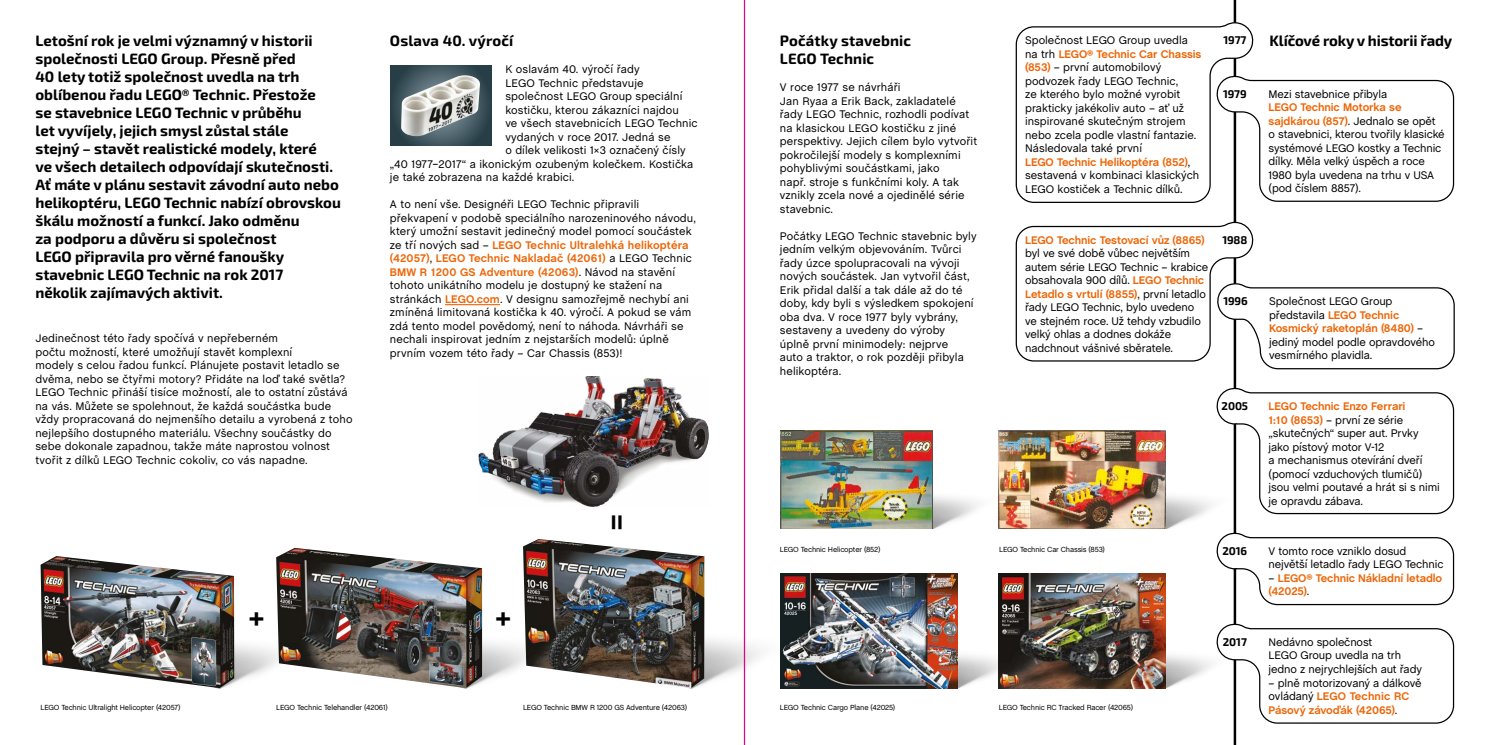
<style>
.page{position:relative;width:1489px;height:745px;background:#fff}
.page>*{position:absolute;margin:0;border:0;box-sizing:border-box;transform-origin:0 0}
.t1{font:700 30px "Exo 2.0";color:#000}
.t2{font:700 15px/18px "Exo 2.0";color:#000}
.t3{font:11.25px/13.5px "LEGO Chalet 50";letter-spacing:.01em;color:#000}
.t4{font:11.25px/13.5px "LEGO Chalet 50";letter-spacing:-.01em;color:#000}
.t5{font:700 11.25px/13.5px "LEGO Chalet 50";letter-spacing:-.01em;color:#ec6608}
.t6{font:700 11.25px "Exo 2.0";letter-spacing:-.01em;color:#000}
.t7{font:7.5px "LEGO Chalet 50";letter-spacing:-.02em;color:#000}
.s1{font-weight:700;color:#ec6608}
.s2{font-weight:400;color:#000}
</style>
<div class="page">
<hr style="left:1233px;top:0;width:3px;height:744px;background:#000">
<hr style="left:445px;top:304px;width:55px;height:1px;background:#ec6608">
<img style="left:704px;top:512px;width:91px;height:175px">
<img style="left:565px;top:541px;width:139px;height:146px">
<img style="left:482px;top:539px;width:83px;height:143px">
<img style="left:314px;top:550px;width:168px;height:137px">
<img style="left:234px;top:547px;width:80px;height:136px">
<img style="left:41px;top:556px;width:193px;height:131px">
<svg style="left:390px;top:65px;width:101px;height:80px;background:#334953"></svg>
<img style="left:401px;top:75px;width:79px;height:61px">
<svg style="left:1015px;top:221px;width:440px;height:149px"></svg>
<svg style="left:1216px;top:531px;width:238px;height:74px"></svg>
<svg style="left:1216px;top:386px;width:238px;height:128px"></svg>
<svg style="left:1015px;top:22px;width:439px;height:181px"></svg>
<svg style="left:1233px;top:622px;width:221px;height:101px"></svg>
<img style="left:1165px;top:451px;width:69px;height:77px">
<img style="left:998px;top:430px;width:167px;height:98px">
<img style="left:932px;top:451px;width:70px;height:77px">
<img style="left:780px;top:430px;width:152px;height:98px">
<img style="left:957px;top:610px;width:41px;height:77px">
<img style="left:780px;top:573px;width:177px;height:114px">
<img style="left:1165px;top:610px;width:69px;height:77px">
<img style="left:998px;top:573px;width:167px;height:114px">
<img style="left:478px;top:376px;width:230px;height:129px">
<hr style="left:743px;top:0;width:2px;height:744px;background:#e6007e">
<p class="t2" style="left:35px;top:32px;width:307px">Letošní rok je velmi významný v historii společnosti LEGO Group. Přesně před<br>40 lety totiž společnost uvedla na trh oblíbenou řadu LEGO® Technic. Přestože<br>se stavebnice LEGO Technic v průběhu<br>let vyvíjely, jejich smysl zůstal stále<br>stejný – stavět realistické modely, které<br>ve všech detailech odpovídají skutečnosti.<br>Ať máte v plánu sestavit závodní auto nebo helikoptéru, LEGO Technic nabízí obrovskou škálu možností a funkcí. Jako odměnu<br>za podporu a důvěru si společnost<br>LEGO připravila pro věrné fanoušky stavebnic LEGO Technic na rok 2017<br>několik zajímavých aktivit.</p>
<h2 class="t2" style="left:780px;top:32px;width:133px">Počátky stavebnic<br>LEGO Technic</h2>
<h2 class="t2" style="left:390px;top:32px;width:125px">Oslava 40. výročí</h2>
<p class="t3" style="left:505px;top:62px;width:136px">K oslavám 40. výročí řady</p>
<p class="t3" style="left:505px;top:76px;width:140px">LEGO Technic představuje</p>
<p class="t3" style="left:505px;top:89px;width:178px">společnost LEGO Group speciální</p>
<p class="t3" style="left:505px;top:103px;width:175px">kostičku, kterou zákazníci najdou</p>
<p class="t3" style="left:505px;top:116px;width:194px">ve všech stavebnicích LEGO Technic</p>
<p class="t3" style="left:505px;top:130px;width:166px">vydaných v roce 2017. Jedná se</p>
<p class="t3" style="left:505px;top:143px;width:182px">o dílek velikosti 1×3 označený čísly</p>
<p class="t3" style="left:390px;top:157px;width:305px">„40 1977–2017“ a ikonickým ozubeným kolečkem. Kostička</p>
<p class="t3" style="left:390px;top:170px;width:186px">je také zobrazena na každé krabici.</p>
<p class="t3" style="left:390px;top:197px;width:307px">A to není vše. Designéři LEGO Technic připravili překvapení v podobě speciálního narozeninového návodu, který umožní sestavit jedinečný model pomocí součástek ze tří nových sad – <span class="s1">LEGO Technic Ultralehká helikoptéra (42057)</span>, <span class="s1">LEGO Technic Nakladač (42061)</span> a LEGO Technic <span class="s1">BMW R 1200 GS Adventure (42063)</span>. Návod na stavění tohoto unikátního modelu je dostupný ke stažení na stránkách <span class="s1">LEGO.com</span>. V designu samozřejmě nechybí ani zmíněná limitovaná kostička k 40. výročí. A pokud se vám zdá tento model povědomý, není to náhoda. Návrháři se nechali inspirovat jedním z nejstarších modelů: úplně prvním vozem této řady – Car Chassis (853)!</p>
<p class="t3" style="left:780px;top:80px;width:199px">V roce 1977 se návrháři<br>Jan Ryaa a Erik Back, zakladatelé řady LEGO Technic, rozhodli podívat na klasickou LEGO kostičku z jiné perspektivy. Jejich cílem bylo vytvořit pokročilejší modely s komplexními pohyblivými součástkami, jako<br>např. stroje s funkčními koly. A tak vznikly zcela nové a ojedinělé série stavebnic.</p>
<p class="t3" style="left:780px;top:229px;width:198px">Počátky LEGO Technic stavebnic byly jedním velkým objevováním. Tvůrci řady úzce spolupracovali na vývoji nových součástek. Jan vytvořil část,<br>Erik přidal další a tak dále až do té doby, kdy byli s výsledkem spokojení oba dva. V roce 1977 byly vybrány, sestaveny a uvedeny do výroby úplně první minimodely: nejprve<br>auto a traktor, o rok později přibyla helikoptéra.</p>
<p class="t3" style="left:35px;top:331px;width:318px">Jedinečnost této řady spočívá v nepřeberném<br>počtu možností, které umožňují stavět komplexní<br>modely s celou řadou funkcí. Plánujete postavit letadlo se dvěma, nebo se čtyřmi motory? Přidáte na loď také světla?<br>LEGO Technic přináší tisíce možností, ale to ostatní zůstává na vás. Můžete se spolehnout, že každá součástka bude vždy propracovaná do nejmenšího detailu a vyrobená z toho nejlepšího dostupného materiálu. Všechny součástky do sebe dokonale zapadnou, takže máte naprostou volnost tvořit z dílků LEGO Technic cokoliv, co vás napadne.</p>
<h1 class="t1" style="left:597px;top:531px;width:19px;rotate:-90deg">=</h1>
<p class="t3" style="left:1025px;top:33px;width:178px">Společnost LEGO Group uvedla na trh <span class="s1">LEGO® Technic Car Chassis (853)</span> – první automobilový podvozek řady LEGO Technic,<br>ze kterého bylo možné vyrobit prakticky jakékoliv auto – ať už inspirované skutečným strojem nebo zcela podle vlastní fantazie.<br>Následovala také první<br><span class="s1">LEGO Technic Helikoptéra (852)</span>, sestavená v kombinaci klasických<br>LEGO kostiček a Technic dílků.</p>
<p class="t6" style="left:1223px;top:34px;width:24px">1977</p>
<p class="t6" style="left:1222px;top:87px;width:25px">1979</p>
<p class="t5" style="left:1025px;top:234px;width:181px">LEGO Technic Testovací vůz (8865)</p>
<p class="t4" style="left:1025px;top:246px;width:184px">byl ve své době vůbec největším autem série LEGO Technic – krabice obsahovala 900 dílů. <span class="s1">LEGO Technic<br>Letadlo s vrtulí (8855)</span>, první letadlo řady LEGO Technic, bylo uvedeno ve stejném roce. Už tehdy vzbudilo velký ohlas a dodnes dokáže nadchnout vášnivé sběratele.</p>
<p class="t6" style="left:1222px;top:233px;width:27px">1988</p>
<p class="t6" style="left:1223px;top:294px;width:26px">1996</p>
<p class="t6" style="left:1221px;top:399px;width:28px">2005</p>
<h1 class="t1" style="left:248px;top:599px;width:18px">+</h1>
<h1 class="t1" style="left:495px;top:599px;width:18px">+</h1>
<p class="t7" style="left:780px;top:544px;width:102px">LEGO Technic Helicopter (852)</p>
<p class="t7" style="left:999px;top:544px;width:107px">LEGO Technic Car Chassis (853)</p>
<p class="t6" style="left:1222px;top:544px;width:26px">2016</p>
<h2 class="t2" style="left:1269px;top:32px;width:184px">Klíčové roky v historii řady</h2>
<p class="t4" style="left:1268px;top:87px;width:120px">Mezi stavebnice přibyla</p>
<p class="t4" style="left:1268px;top:101px;width:177px"><span class="s1">LEGO Technic Motorka se sajdkárou (857)</span>. Jednalo se opět o stavebnici, kterou tvořily klasické systémové LEGO kostky a Technic dílky. Měla velký úspěch a roce<br>1980 byla uvedena na trhu v USA (pod číslem 8857).</p>
<p class="t4" style="left:1269px;top:294px;width:167px">Společnost LEGO Group představila <span class="s1">LEGO Technic<br>Kosmický raketoplán (8480)</span> – jediný model podle opravdového vesmírného plavidla.</p>
<p class="t4" style="left:1268px;top:399px;width:173px"><span class="s1">LEGO Technic Enzo Ferrari<br>1:10 (8653)</span> – první ze série „skutečných“ super aut. Prvky jako pístový motor V-12<br>a mechanismus otevírání dveří (pomocí vzduchových tlumičů) jsou velmi poutavé a hrát si s nimi je opravdu zábava.</p>
<p class="t4" style="left:1268px;top:544px;width:176px">V tomto roce vzniklo dosud největší letadlo řady LEGO Technic</p>
<p class="t5" style="left:1268px;top:571px;width:175px"><span class="s2">–</span> LEGO® Technic Nákladní letadlo (42025)<span class="s2">.</span></p>
<p class="t7" style="left:41px;top:702px;width:141px">LEGO Technic Ultralight Helicopter (42057)</p>
<p class="t7" style="left:276px;top:702px;width:113px">LEGO Technic Telehandler (42061)</p>
<p class="t7" style="left:523px;top:702px;width:165px">LEGO Technic BMW R 1200 GS Adventure (42063)</p>
<p class="t7" style="left:780px;top:702px;width:117px">LEGO Technic Cargo Plane (42025)</p>
<p class="t7" style="left:998px;top:702px;width:136px">LEGO Technic RC Tracked Racer (42065)</p>
<p class="t6" style="left:1222px;top:635px;width:25px">2017</p>
<p class="t4" style="left:1268px;top:635px;width:155px">Nedávno společnost<br>LEGO Group uvedla na trh jedno z nejrychlejších aut řady</p>
<p class="t4" style="left:1268px;top:675px;width:154px">– plně motorizovaný a dálkově ovládaný <span class="s1">LEGO Technic RC<br>Pásový závoďák (42065)</span>.</p>
</div>
